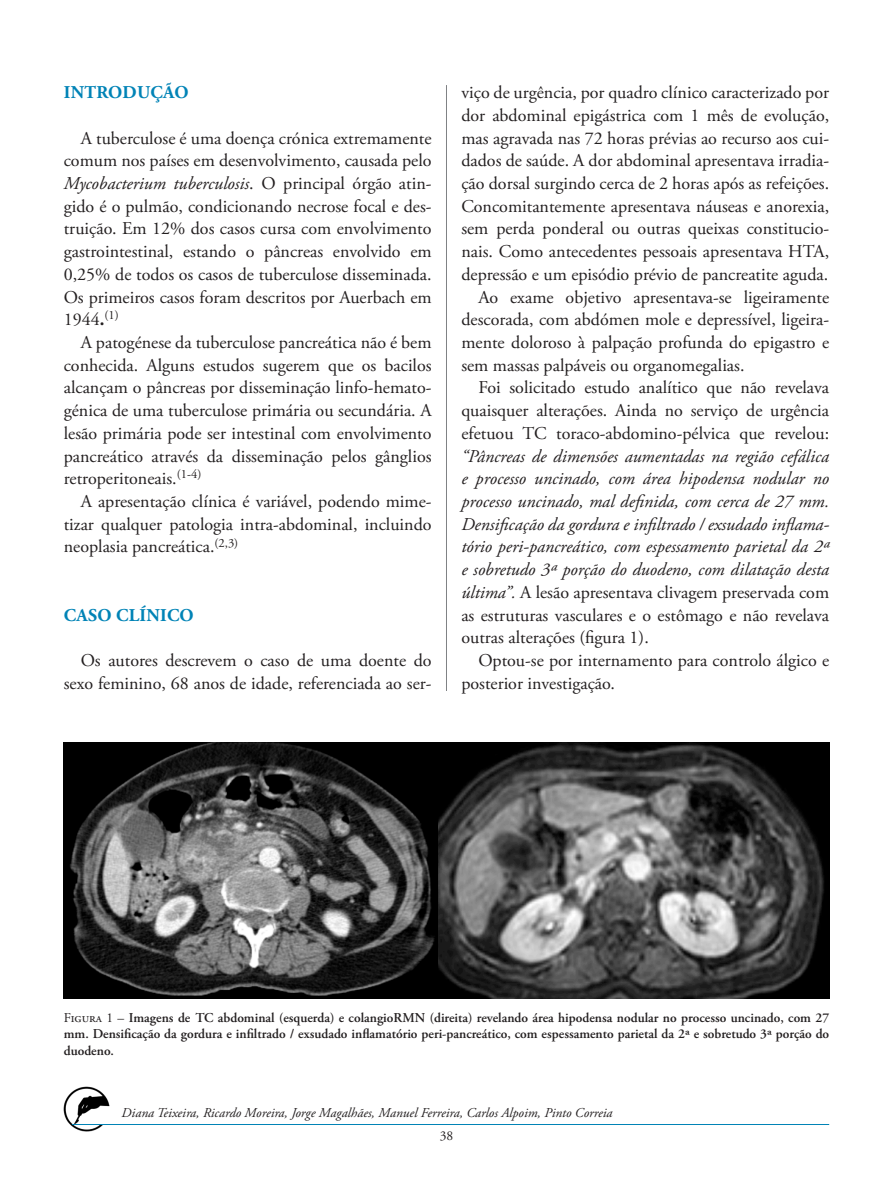
<style>
.page{position:relative;width:893px;height:1191px;background:#fff}
.page>*{position:absolute;margin:0;border:0;box-sizing:border-box;transform-origin:0 0}
.Texto_colunas{font:18px/22.6px "Adobe Garamond Pro";color:#231f20;text-align:justify}
.Texto_colunas-2{font:italic 18px/22.6px "Adobe Garamond Pro";color:#231f20;text-align:justify}
.TITULOS{font:700 18px "Adobe Garamond Pro";letter-spacing:.015em;color:#0083b6}
.Legendas{font:600 13.5px/16.5px "Adobe Garamond Pro";color:#231f20;text-align:justify}
._03_Autores{font:italic 13.5px "Adobe Garamond Pro";color:#231f20}
.t1{font:13.5px "Adobe Garamond Pro";color:#231f20}
.s1{font-style:italic}
.s2{font-weight:700}
.s3{font-style:normal}
.s4{font-weight:400}
</style>
<div class="page">
<hr style="left:446px;top:85px;width:1px;height:969px;background:#808285">
<img style="left:64px;top:1086px;width:45px;height:45px">
<hr style="left:72px;top:1124px;width:757px;height:1px;background:#0083b6">
<div style="left:415px;top:691px;width:79px;height:385px;background:#fff"></div>
<img style="left:64px;top:742px;width:765px;height:256px">
<p class="TITULOS" style="left:64px;top:82px;width:126px">INTRODUÇÃO</p>
<p class="Texto_colunas" style="left:64px;top:127px;width:369px;text-indent:17px">A tuberculose é uma doença crónica extremamente comum nos países em desenvolvimento, causada pelo <span class="s1">Mycobacterium tuberculosis</span>. O principal órgão atin&shy;gido é o pulmão, condicionando necrose focal e des&shy;truição. Em 12% dos casos cursa com envolvimento gastrointestinal, estando o pâncreas envolvido em 0,25% de todos os casos de tuberculose disseminada.<br>Os primeiros casos foram descritos por Auerbach em 1944<span class="s2">.</span><sup>(1)</sup></p>
<p class="Texto_colunas" style="left:64px;top:332px;width:369px;text-indent:17px">A patogénese da tuberculose pancreática não é bem conhecida. Alguns estudos sugerem que os bacilos alcançam o pâncreas por disseminação linfo-hemato&shy;génica de uma tuberculose primária ou secundária. A lesão primária pode ser intestinal com envolvimento pancreático através da disseminação pelos gânglios retroperitoneais.<sup>(1-4)</sup></p>
<p class="Texto_colunas" style="left:64px;top:490px;width:369px;text-indent:17px">A apresentação clínica é variável, podendo mime&shy;tizar qualquer patologia intra-abdominal, incluindo neoplasia pancreática.<sup>(2,3)</sup></p>
<p class="TITULOS" style="left:64px;top:604px;width:131px">CASO CLÍNICO</p>
<p class="Texto_colunas" style="left:64px;top:649px;width:369px;text-align:right">Os autores descrevem o caso de uma doente do sexo feminino, 68 anos de idade, referenciada ao ser-</p>
<p class="Texto_colunas" style="left:461px;top:82px;width:369px">viço de urgência, por quadro clínico caracterizado por dor abdominal epigástrica com 1 mês de evolução, mas agravada nas 72 horas prévias ao recurso aos cui&shy;dados de saúde. A dor abdominal apresentava irradia&shy;ção dorsal surgindo cerca de 2 horas após as refeições.<br>Concomitantemente apresentava náuseas e anorexia, sem perda ponderal ou outras queixas constitucio&shy;nais. Como antecedentes pessoais apresentava HTA, depressão e um episódio prévio de pancreatite aguda.</p>
<p class="Texto_colunas" style="left:461px;top:286px;width:369px;text-indent:17px">Ao exame objetivo apresentava-se ligeiramente descorada, com abdómen mole e depressível, ligeira&shy;mente doloroso à palpação profunda do epigastro e sem massas palpáveis ou organomegalias.</p>
<p class="Texto_colunas-2" style="left:461px;top:377px;width:369px;text-indent:17px"><span class="s3">Foi solicitado estudo analítico que não revelava quaisquer alterações. Ainda no serviço de urgência efetuou TC toraco-abdomino-pélvica que revelou: </span>“Pâncreas de dimensões aumentadas na região cefálica e processo uncinado, com área hipodensa nodular no processo uncinado, mal definida, com cerca de 27 mm.<br>Densificação da gordura e infiltrado / exsudado inflama&shy;tório peri-pancreático, com espessamento parietal da 2ª e sobretudo 3ª porção do duodeno, com dilatação desta última”. <span class="s3">A lesão apresentava clivagem preservada com as estruturas vasculares e o estômago e não revelava outras alterações (figura 1).</span></p>
<p class="Texto_colunas" style="left:461px;top:649px;width:369px;text-indent:17px">Optou-se por internamento para controlo álgico e posterior investigação.</p>
<p class="Legendas" style="left:64px;top:1009px;width:767px"><span class="s4">Figura 1 –</span> Imagens de TC abdominal (esquerda) e colangioRMN (direita) revelando área hipodensa nodular no processo uncinado, com 27 mm. Densificação da gordura e infiltrado / exsudado inflamatório peri-pancreático, com espessamento parietal da 2ª e sobretudo 3ª porção do duodeno.</p>
<p class="_03_Autores" style="left:122px;top:1104px;width:492px">Diana Teixeira, Ricardo Moreira, Jorge Magalhães, Manuel Ferreira, Carlos Alpoim, Pinto Correia</p>
<p class="t1" style="left:440px;top:1127px;width:13px">33</p>
</div>
